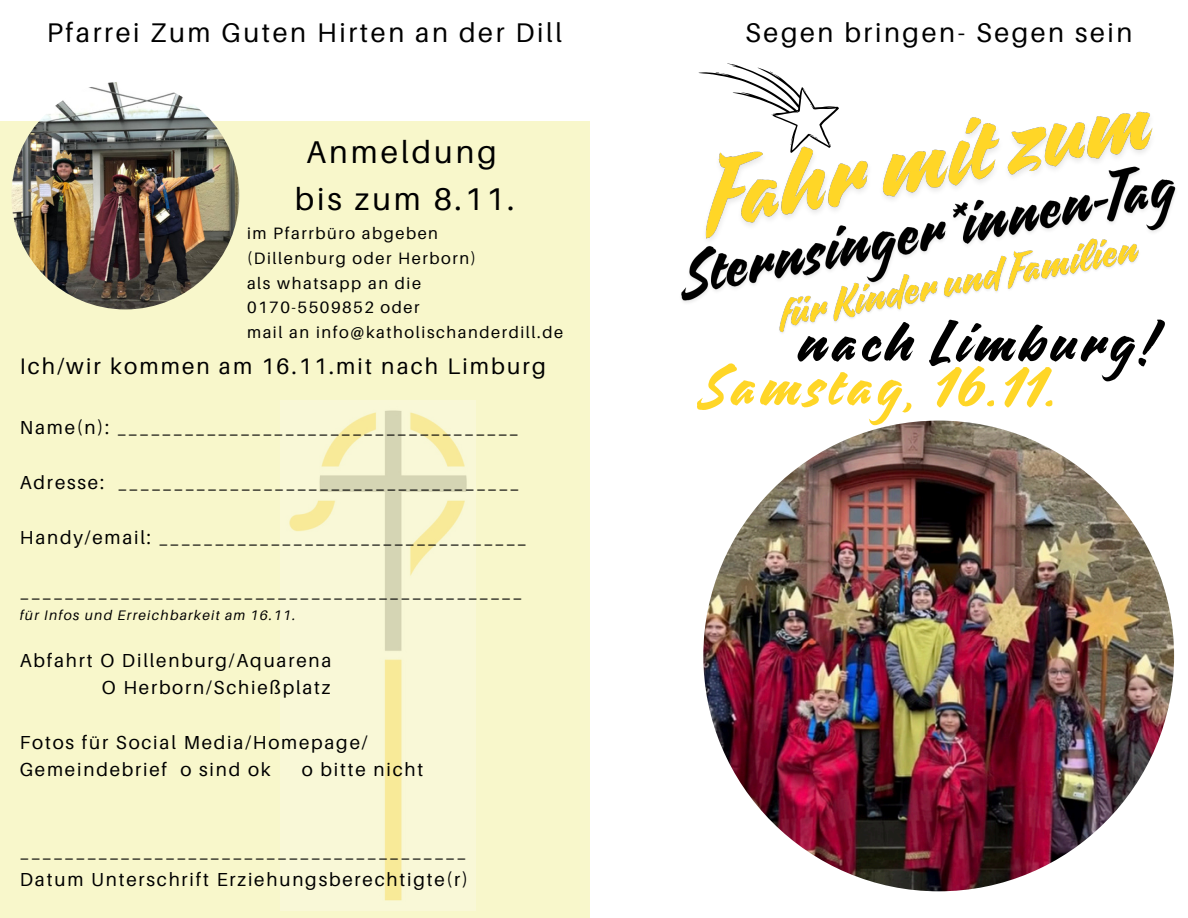
<style>
.page{position:relative;width:1188px;height:918px;background:#fff}
.page>*{position:absolute;margin:0;border:0;box-sizing:border-box;transform-origin:0 0}
.t1{font:56.55px "Quotes Script";letter-spacing:.095em;color:#ffd627}
.t2{font:56.55px "Quotes Script";letter-spacing:.095em;color:#000}
.t3{font:31.5px "Aileron";letter-spacing:.095em;color:#000}
.t4{font:27px "Aileron";letter-spacing:.095em;color:#000}
.t5{font:22.5px "Aileron";letter-spacing:.095em;color:#000}
.t6{font:18.9px "Aileron";letter-spacing:.095em;color:#000}
.t7{font:16.5px "Aileron";letter-spacing:.095em;color:#000}
.t8{font:italic 13.8px "Aileron";letter-spacing:.095em;color:#000}
</style>
<div class="page">
<img style="left:703px;top:420px;width:472px;height:472px">
<div style="left:0;top:121px;width:590px;height:797px;background:#f8f7cb"></div>
<img style="left:11px;top:82px;width:228px;height:227px;border-radius:50%">
<img style="left:281px;top:401px;width:195px;height:509px">
<img style="left:698px;top:63px;width:455px;height:79px">
<img style="left:681px;top:142px;width:495px;height:161px">
<img style="left:766px;top:219px;width:385px;height:114px">
<h2 class="t4" style="left:47px;top:16px;width:517px">Pfarrei Zum Guten Hirten an der Dill</h2>
<h4 class="t3" style="left:306px;top:132px;width:192px">Anmeldung</h4>
<p class="t3" style="left:295px;top:179px;width:221px">bis zum 8.11.</p>
<p class="t7" style="left:247px;top:223px;width:193px">im Pfarrbüro abgeben</p>
<p class="t7" style="left:247px;top:248px;width:230px">(Dillenburg oder Herborn)</p>
<p class="t7" style="left:247px;top:273px;width:176px">als whatsapp an die</p>
<h6 class="t7" style="left:247px;top:297px;width:174px">0170-5509852 oder</h6>
<p class="t7" style="left:247px;top:322px;width:318px">mail an info@katholischanderdill.de</p>
<p class="t5" style="left:20px;top:353px;width:528px">Ich/wir kommen am 16.11.mit nach Limburg</p>
<p class="t6" style="left:20px;top:416px;width:500px">Name(n): ____________________________________</p>
<p class="t6" style="left:20px;top:471px;width:501px">Adresse: ____________________________________</p>
<p class="t6" style="left:20px;top:525px;width:508px">Handy/email: _________________________________</p>
<p class="t6" style="left:20px;top:580px;width:504px">_____________________________________________</p>
<p class="t8" style="left:20px;top:607px;width:277px">für Infos und Erreichbarkeit am 16.11.</p>
<p class="t6" style="left:20px;top:649px;width:313px">Abfahrt O Dillenburg/Aquarena</p>
<p class="t6" style="left:102px;top:676px;width:230px">O Herborn/Schießplatz</p>
<p class="t6" style="left:20px;top:731px;width:349px">Fotos für Social Media/Homepage/</p>
<p class="t6" style="left:20px;top:758px;width:252px">Gemeindebrief o sind ok</p>
<p class="t6" style="left:302px;top:758px;width:123px">o bitte nicht</p>
<p class="t6" style="left:20px;top:840px;width:448px">________________________________________</p>
<p class="t6" style="left:20px;top:867px;width:450px">Datum Unterschrift Erziehungsberechtigte(r)</p>
<p class="t4" style="left:745px;top:16px;width:389px">Segen bringen- Segen sein</p>
<p class="t2" style="left:799px;top:304px;width:357px">nach Limburg!</p>
<p class="t1" style="left:700px;top:347px;width:357px">Samstag, 16.11.</p>
</div>
